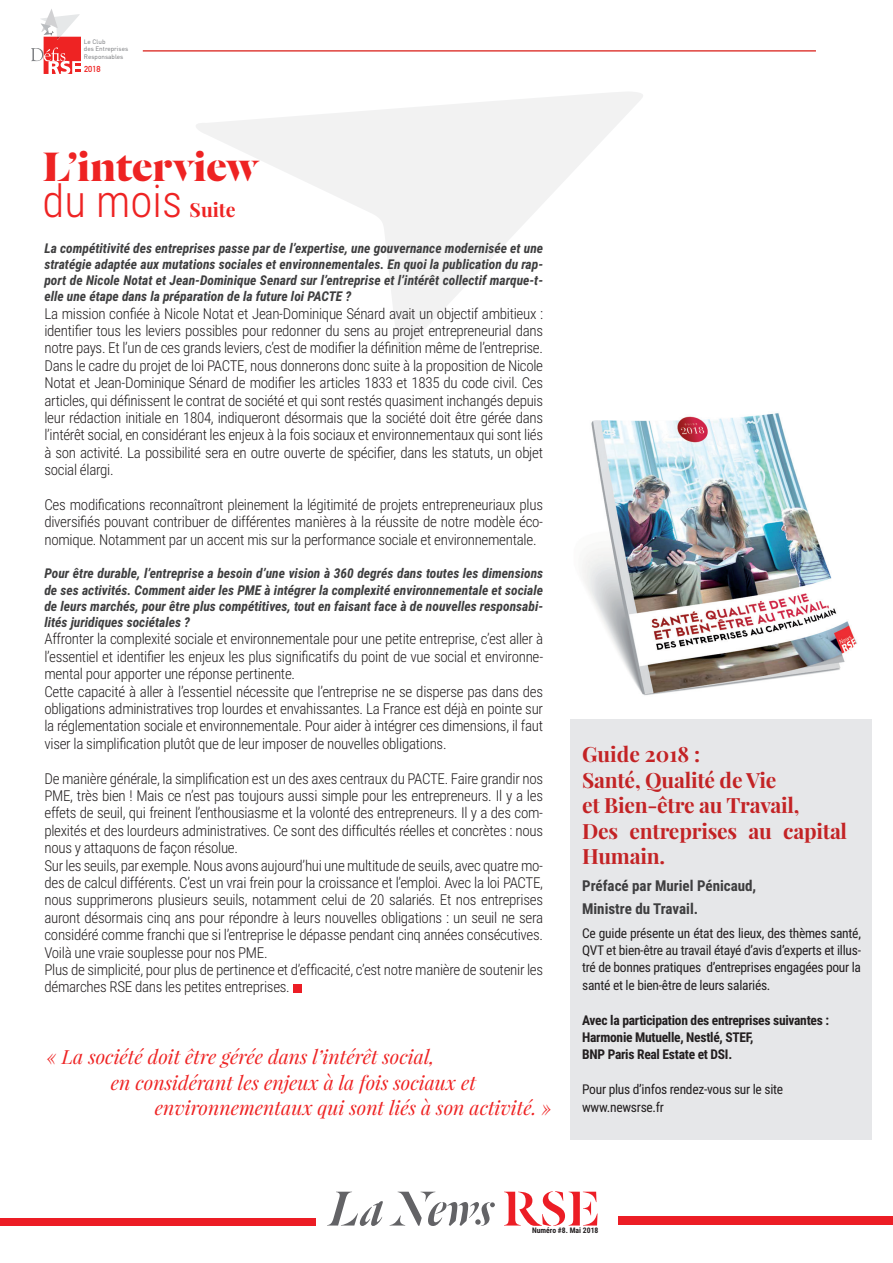
<style>
.page{position:relative;width:893px;height:1263px;background:#fff}
.page>*{position:absolute;margin:0;border:0;box-sizing:border-box;transform-origin:0 0}
.t1{font:53.7px "Dala Floda Italic No.2";color:#636366}
.t2{font:700 45px "Dala Floda";color:#ee2323}
.t3{font:300 45px "Roboto Condensed";color:#ee2323}
.t4{font:700 21px/25.5px "Playfair Display";letter-spacing:-.01em;color:#c32325}
.t5{font:italic 19.5px "Playfair Display";color:#ee2323}
.t6{font:700 19.5px "Playfair Display";color:#ee2323}
.t7{font:300 15px/17.4px "Roboto Condensed";letter-spacing:-.02em;color:#231f20;text-align:justify}
.t8{font:700 15px/22.2px "Roboto Condensed";color:#3e3e3f}
.t9{font:italic 700 13.5px/16.2px "Roboto Condensed";color:#3e3e3f;text-align:justify}
.t10{font:13.5px/17.4px "Roboto Condensed";letter-spacing:-.02em;color:#231f20;text-align:justify}
.t11{font:700 13.5px/17.4px "Roboto Condensed";letter-spacing:-.02em;color:#231f20}
.t12{font:700 8.55px "DIN Alternate";color:#ee2323}
.t13{font:700 7.65px "Roboto Condensed";color:#231f20}
.t14{font:6.3px/7.6px "DIN";color:#727477}
.s1{font-family:"Dala Floda Roman No.2";color:#ec1d25}
</style>
<div class="page">
<img style="left:582px;top:413px;width:275px;height:283px">
<svg style="left:196px;top:92px;width:447px;height:258px"></svg>
<div style="left:293px;top:984px;width:8px;height:9px;background:#ec1d25"></div>
<div style="left:570px;top:719px;width:302px;height:420px;background:#e6e7e9"></div>
<div style="left:0;top:1217px;width:316px;height:8px;background:#ec1d25"></div>
<div style="left:618px;top:1216px;width:275px;height:9px;background:#ec1d25"></div>
<hr style="left:143px;top:50px;width:673px;height:2px;background:#df413c">
<svg style="left:31px;top:9px;width:50px;height:65px"></svg>
<p class="t14" style="left:84px;top:37px;width:46px">Le Club<br>des Entreprises<br>Responsables</p>
<p class="t12" style="left:84px;top:62px;width:18px">2018</p>
<h2 class="t2" style="left:43px;top:136px;width:217px">L’interview</h2>
<h2 class="t3" style="left:43px;top:169px;width:141px">du mois</h2>
<h3 class="t6" style="left:190px;top:197px;width:47px">Suite</h3>
<p class="t9" style="left:44px;top:239px;width:500px">La compétitivité des entreprises passe par de l’expertise, une gouvernance modernisée et une stratégie adaptée aux mutations sociales et environnementales. En quoi la publication du rap&shy;port de Nicole Notat et Jean-Dominique Senard sur l’entreprise et l’intérêt collectif marque-t&shy;elle une étape dans la préparation de la future loi PACTE ?</p>
<p class="t7" style="left:44px;top:304px;width:500px">La mission confiée à Nicole Notat et Jean-Dominique Sénard avait un objectif ambitieux : identifier tous les leviers possibles pour redonner du sens au projet entrepreneurial dans notre pays. Et l’un de ces grands leviers, c’est de modifier la définition même de l’entreprise.<br>Dans le cadre du projet de loi PACTE, nous donnerons donc suite à la proposition de Nicole Notat et Jean-Dominique Sénard de modifier les articles 1833 et 1835 du code civil. Ces articles, qui définissent le contrat de société et qui sont restés quasiment inchangés depuis leur rédaction initiale en 1804, indiqueront désormais que la société doit être gérée dans l’intérêt social, en considérant les enjeux à la fois sociaux et environnementaux qui sont liés à son activité. La possibilité sera en outre ouverte de spécifier, dans les statuts, un objet social élargi.</p>
<p class="t7" style="left:44px;top:495px;width:500px">Ces modifications reconnaîtront pleinement la légitimité de projets entrepreneuriaux plus diversifiés pouvant contribuer de différentes manières à la réussite de notre modèle éco&shy;nomique. Notamment par un accent mis sur la performance sociale et environnementale.</p>
<p class="t9" style="left:44px;top:565px;width:500px">Pour être durable, l’entreprise a besoin d’une vision à 360 degrés dans toutes les dimensions de ses activités. Comment aider les PME à intégrer la complexité environnementale et sociale de leurs marchés, pour être plus compétitives, tout en faisant face à de nouvelles responsabi&shy;lités juridiques sociétales ?</p>
<p class="t7" style="left:44px;top:630px;width:500px;text-align:left">Affronter la complexité sociale et environnementale pour une petite entreprise, c’est aller à l’essentiel et identifier les enjeux les plus significatifs du point de vue social et environne&shy;mental pour apporter une réponse pertinente.<br>Cette capacité à aller à l’essentiel nécessite que l’entreprise ne se disperse pas dans des obligations administratives trop lourdes et envahissantes. La France est déjà en pointe sur la réglementation sociale et environnementale. Pour aider à intégrer ces dimensions, il faut viser la simplification plutôt que de leur imposer de nouvelles obligations.</p>
<p class="t7" style="left:44px;top:769px;width:500px;text-align:left">De manière générale, la simplification est un des axes centraux du PACTE. Faire grandir nos PME, très bien ! Mais ce n’est pas toujours aussi simple pour les entrepreneurs. Il y a les effets de seuil, qui freinent l’enthousiasme et la volonté des entrepreneurs. Il y a des com&shy;plexités et des lourdeurs administratives. Ce sont des difficultés réelles et concrètes : nous nous y attaquons de façon résolue.<br>Sur les seuils, par exemple. Nous avons aujourd’hui une multitude de seuils, avec quatre mo&shy;des de calcul différents. C’est un vrai frein pour la croissance et l’emploi. Avec la loi PACTE, nous supprimerons plusieurs seuils, notamment celui de 20 salariés. Et nos entreprises auront désormais cinq ans pour répondre à leurs nouvelles obligations : un seuil ne sera considéré comme franchi que si l’entreprise le dépasse pendant cinq années consécutives.<br>Voilà une vraie souplesse pour nos PME.<br>Plus de simplicité, pour plus de pertinence et d’efficacité, c’est notre manière de soutenir les démarches RSE dans les petites entreprises.</p>
<h3 class="t5" style="left:47px;top:1044px;width:389px">« La société doit être gérée dans l’intérêt social,</h3>
<h3 class="t5" style="left:111px;top:1069px;width:367px">en considérant les enjeux à la fois sociaux et</h3>
<h3 class="t5" style="left:155px;top:1095px;width:398px">environnementaux qui sont liés à son activité. »</h3>
<h3 class="t4" style="left:582px;top:741px;width:267px">Guide 2018 :<br>Santé, Qualité de Vie<br>et Bien-être au Travail,<br>Des entreprises au capital<br>Humain.</h3>
<p class="t8" style="left:582px;top:874px;width:176px">Préfacé par Muriel Pénicaud,<br>Ministre du Travail.</p>
<p class="t10" style="left:582px;top:923px;width:280px">Ce guide présente un état des lieux, des thèmes santé, QVT et bien-être au travail étayé d’avis d’experts et illus&shy;tré de bonnes pratiques d’entreprises engagées pour la santé et le bien-être de leurs salariés.</p>
<p class="t11" style="left:582px;top:1010px;width:248px">Avec la participation des entreprises suivantes :<br>Harmonie Mutuelle, Nestlé, STEF,<br>BNP Paris Real Estate et DSI.</p>
<p class="t10" style="left:582px;top:1080px;width:203px">Pour plus d’infos rendez-vous sur le site www.newsrse.fr</p>
<h1 class="t1" style="left:329px;top:1173px;width:272px">La News <span class="s1">RSE</span></h1>
<p class="t13" style="left:532px;top:1225px;width:68px">Numéro #8. Mai 2018</p>
</div>
